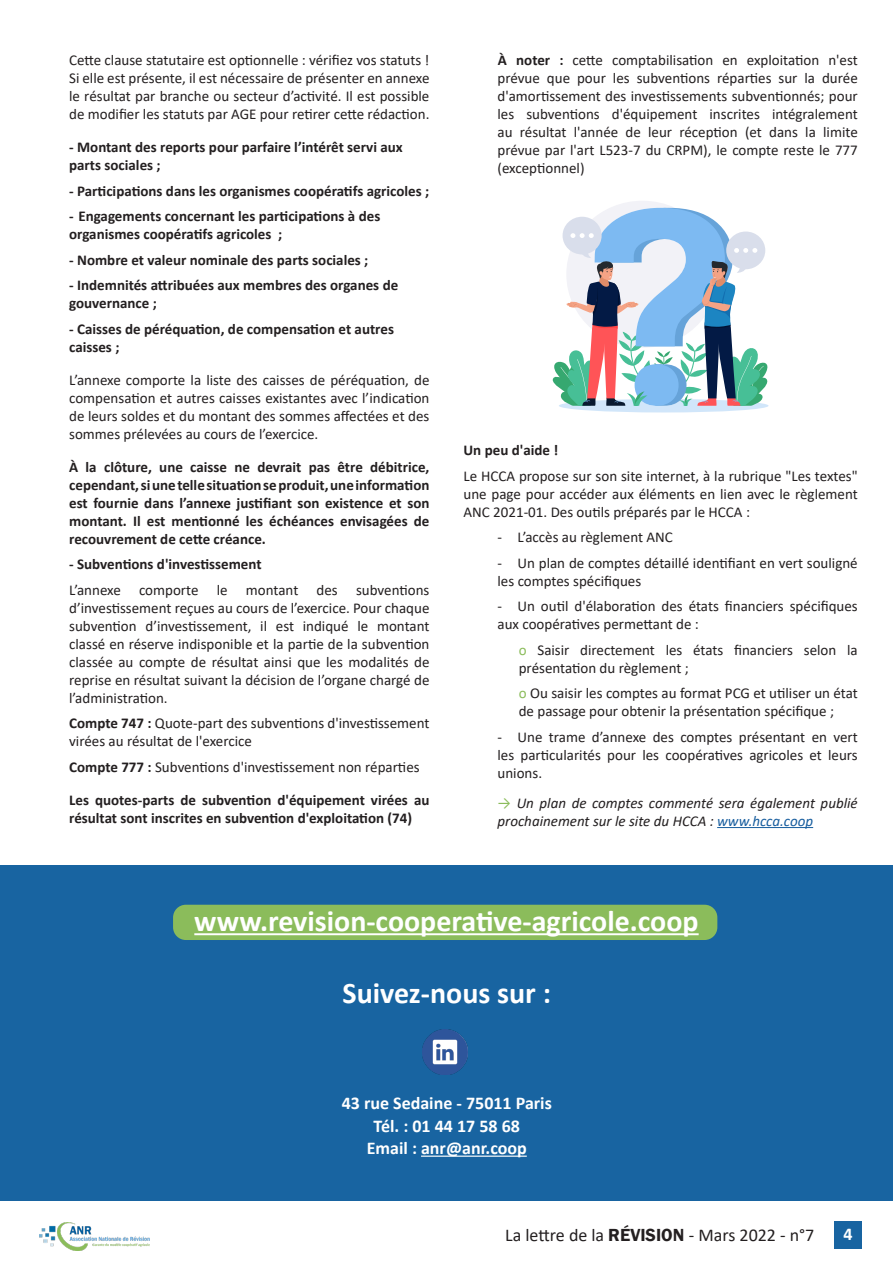
<style>
.page{position:relative;width:893px;height:1263px;background:#fff}
.page>*{position:absolute;margin:0;border:0;box-sizing:border-box;transform-origin:0 0}
.t1{font:700 30px "Calibri";color:#fff}
.t2{font:700 18px "Calibri";color:#fff}
.t3{font:18px "Calibri";color:#231f20}
.t4{font:15px/18px "Calibri";color:#231f20;text-align:justify}
.t5{font:700 15px/18px "Calibri";color:#231f20}
.t6{font:italic 15px/18px "Calibri";color:#231f20}
.s1{color:#fff}
.s2{font-weight:700}
.s3{color:#8bbc5b}
.s4{color:#175d9e}
.s5{font-family:"Franklin Gothic";font-weight:600}
</style>
<div class="page">
<div style="left:835px;top:1221px;width:27px;height:28px;background:#1864a1"></div>
<img style="left:39px;top:1223px;width:111px;height:27px">
<hr style="left:717px;top:827px;width:96px;height:1px;background:#175d9e">
<div style="left:0;top:865px;width:893px;height:336px;background:#1864a1"></div>
<hr style="left:421px;top:1155px;width:106px;height:2px;background:#fff">
<img style="left:422px;top:1029px;width:46px;height:45px">
<div style="left:173px;top:905px;width:544px;height:35px;background:#8bbc5b;border-radius:13px"></div>
<hr style="left:194px;top:933px;width:505px;height:2px;background:#fff">
<svg style="left:552px;top:201px;width:217px;height:211px"></svg>
<p class="t4" style="left:69px;top:51px;width:362px">Cette clause statutaire est optionnelle : vérifiez vos statuts !<br>Si elle est présente, il est nécessaire de présenter en annexe le résultat par branche ou secteur d’activité. Il est possible de modifier les statuts par AGE pour retirer cette rédaction.</p>
<p class="t5" style="left:69px;top:138px;width:335px">- Montant des reports pour parfaire l’intérêt servi aux parts sociales ;</p>
<p class="t5" style="left:69px;top:182px;width:362px">- Participations dans les organismes coopératifs agricoles ;</p>
<p class="t5" style="left:69px;top:207px;width:313px">-<span class="s1">-</span>Engagements concernant les participations à des organismes coopératifs agricoles ;</p>
<p class="t5" style="left:69px;top:251px;width:301px">- Nombre et valeur nominale des parts sociales ;</p>
<p class="t5" style="left:69px;top:276px;width:331px">- Indemnités attribuées aux membres des organes de gouvernance ;</p>
<p class="t5" style="left:69px;top:320px;width:326px">- Caisses de péréquation, de compensation et autres caisses ;</p>
<p class="t4" style="left:69px;top:370px;width:362px">L’annexe comporte la liste des caisses de péréquation, de compensation et autres caisses existantes avec l’indication de leurs soldes et du montant des sommes affectées et des sommes prélevées au cours de l’exercice.</p>
<p class="t5" style="left:69px;top:458px;width:362px;text-align:justify">À la clôture, une caisse ne devrait pas être débitrice, cependant, si une telle situation se produit, une information est fournie dans l’annexe justifiant son existence et son montant. Il est mentionné les échéances envisagées de recouvrement de cette créance.</p>
<p class="t5" style="left:69px;top:555px;width:194px">- Subventions d'investissement</p>
<p class="t4" style="left:69px;top:580px;width:362px">L’annexe comporte le montant des subventions d’investissement reçues au cours de l’exercice. Pour chaque subvention d’investissement, il est indiqué le montant classé en réserve indisponible et la partie de la subvention classée au compte de résultat ainsi que les modalités de reprise en résultat suivant la décision de l’organe chargé de l’administration.</p>
<p class="t4" style="left:69px;top:714px;width:362px"><span class="s2">Compte 747 :</span> Quote-part des subventions d'investissement virées au résultat de l'exercice</p>
<p class="t4" style="left:69px;top:757px;width:352px"><span class="s2">Compte 777 :</span> Subventions d'investissement non réparties</p>
<p class="t5" style="left:69px;top:791px;width:362px">Les quotes-parts de subvention d'équipement virées au résultat sont inscrites en subvention d'exploitation (74)</p>
<p class="t4" style="left:497px;top:51px;width:362px"><span class="s2">À noter :</span> cette comptabilisation en exploitation n'est prévue que pour les subventions réparties sur la durée d'amortissement des investissements subventionnés; pour les subventions d'équipement inscrites intégralement au résultat l'année de leur réception (et dans la limite prévue par l'art L523-7 du CRPM), le compte reste le 777 (exceptionnel)</p>
<p class="t5" style="left:463px;top:441px;width:96px">Un peu d'aide !</p>
<p class="t4" style="left:463px;top:466px;width:396px">Le HCCA propose sur son site internet, à la rubrique "Les textes" une page pour accéder aux éléments en lien avec le règlement ANC 2021-01. Des outils préparés par le HCCA :</p>
<p class="t4" style="left:497px;top:528px;width:177px">- L’accès au règlement ANC</p>
<p class="t4" style="left:497px;top:553px;width:362px">- Un plan de comptes détaillé identifiant en vert souligné les comptes spécifiques</p>
<p class="t4" style="left:497px;top:597px;width:362px">- Un outil d'élaboration des états financiers spécifiques aux coopératives permettant de :</p>
<p class="t4" style="left:519px;top:640px;width:340px"><span class="s3">o</span> Saisir directement les états financiers selon la présentation du règlement ;</p>
<p class="t4" style="left:519px;top:684px;width:341px"><span class="s3">o</span> Ou saisir les comptes au format PCG et utiliser un état de passage pour obtenir la présentation spécifique ;</p>
<p class="t4" style="left:497px;top:727px;width:362px">- Une trame d’annexe des comptes présentant en vert les particularités pour les coopératives agricoles et leurs unions.</p>
<p class="t6" style="left:497px;top:793px;width:362px"><span class="s3">→</span> Un plan de comptes commenté sera également publié prochainement sur le site du HCCA : <span class="s4">www.hcca.coop</span></p>
<p class="t1" style="left:194px;top:900px;width:506px">www.revision-cooperative-agricole.coop</p>
<p class="t1" style="left:343px;top:971px;width:210px">Suivez-nous sur :</p>
<p class="t2" style="left:342px;top:1090px;width:212px">43 rue Sedaine - 75011 Paris</p>
<p class="t2" style="left:374px;top:1113px;width:148px">Tél. : 01 44 17 58 68</p>
<p class="t2" style="left:367px;top:1135px;width:162px">Email : anr@anr.coop</p>
<p class="t3" style="left:505px;top:1222px;width:311px">La lettre de la <span class="s5">RÉVISION</span> - Mars 2022 - n°7</p>
<p class="t2" style="left:843px;top:1221px;width:11px">4</p>
</div>
